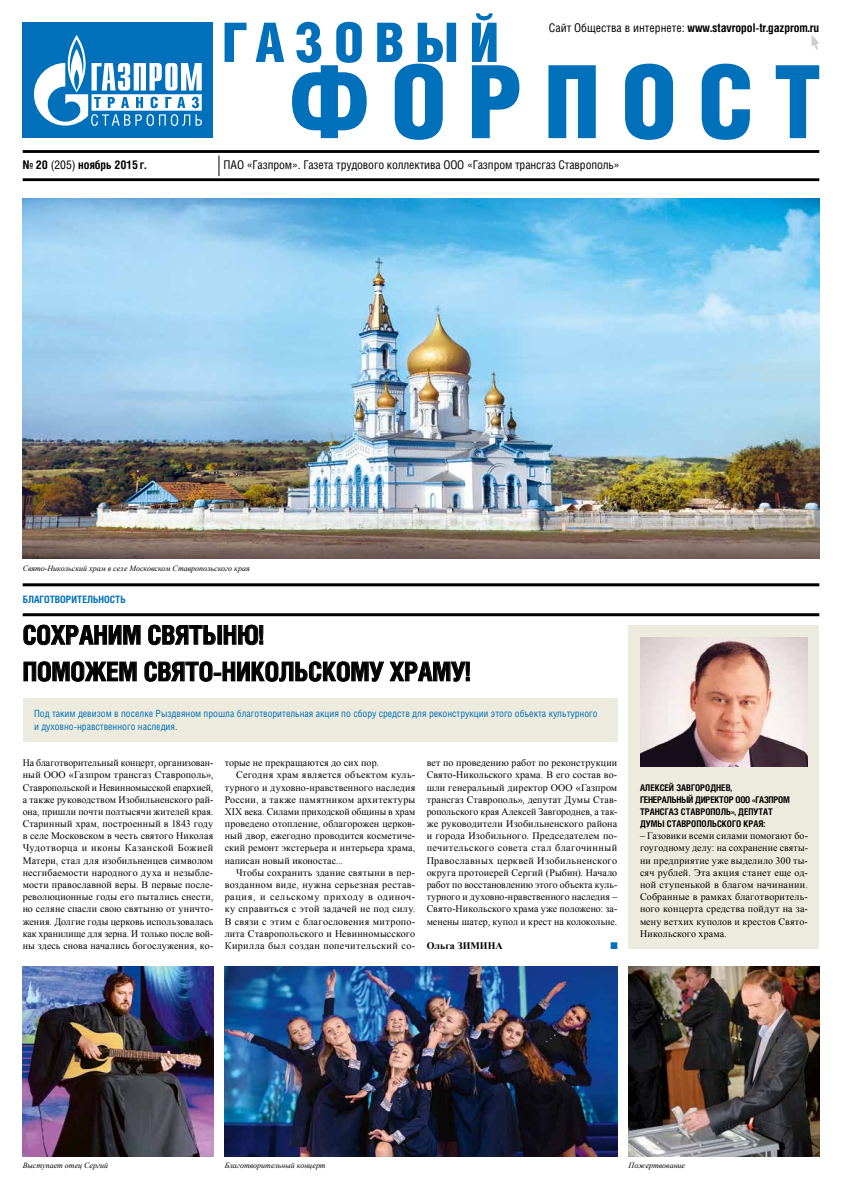
<style>
.page{position:relative;width:842px;height:1191px;background:#fff}
.page>*{position:absolute;margin:0;border:0;box-sizing:border-box;transform-origin:0 0}
.t1{font:700 26px/36.5px "Helios Cond";color:#000}
.t2{font:700 12px "Helios Cond";color:#000}
.t3{font:12px "Helios Cond";letter-spacing:-.01em;color:#000}
.t4{font:700 10.1px "Helios Cond";color:#0070ba}
.t5{font:10px/12.2px "Times New Roman";letter-spacing:.015em;color:#000;text-align:justify}
.t6{font:10px/12.2px "Helios Cond";color:#0070ba}
.t7{font:10px "Times New Roman";letter-spacing:.035em;color:#000}
.t8{font:10px "Times New Roman";letter-spacing:-.005em;color:#000}
.t9{font:10px "Times New Roman";letter-spacing:.055em;color:#000}
.t10{font:700 10px "Times New Roman";color:#000}
.t11{font:700 9.2px/12.2px "Helios Cond";color:#000}
.t12{font:italic 8px "Times New Roman";color:#000}
.s1{font-weight:400}
</style>
<div class="page">
<svg style="left:225px;top:23px;width:22px;height:39px"></svg>
<svg style="left:256px;top:23px;width:28px;height:39px"></svg>
<svg style="left:292px;top:22px;width:75px;height:116px"></svg>
<svg style="left:377px;top:23px;width:79px;height:117px"></svg>
<svg style="left:472px;top:13px;width:47px;height:125px"></svg>
<svg style="left:548px;top:65px;width:48px;height:73px"></svg>
<svg style="left:625px;top:64px;width:48px;height:76px"></svg>
<svg style="left:702px;top:64px;width:48px;height:76px"></svg>
<svg style="left:776px;top:65px;width:43px;height:73px"></svg>
<div style="left:23px;top:23px;width:190px;height:115px;background:#0070ba"></div>
<svg style="left:34px;top:35px;width:168px;height:91px"></svg>
<hr style="left:23px;top:150px;width:796px;height:3px;background:#000">
<hr style="left:23px;top:178px;width:796px;height:3px;background:#000">
<div style="left:611px;top:942px;width:6px;height:7px;background:#0070ba"></div>
<hr style="left:23px;top:583px;width:796px;height:3px;background:#000">
<hr style="left:23px;top:613px;width:796px;height:3px;background:#000">
<svg style="left:24px;top:625px;width:116px;height:20px"></svg>
<svg style="left:149px;top:625px;width:114px;height:20px"></svg>
<svg style="left:24px;top:661px;width:112px;height:20px"></svg>
<svg style="left:145px;top:661px;width:239px;height:20px"></svg>
<svg style="left:390px;top:661px;width:79px;height:20px"></svg>
<div style="left:23px;top:698px;width:594px;height:43px;background:#edebdd"></div>
<div style="left:629px;top:625px;width:190px;height:324px;background:#edebdd"></div>
<img style="left:640px;top:637px;width:168px;height:129px">
<img style="left:23px;top:199px;width:796px;height:360px">
<img style="left:225px;top:966px;width:392px;height:190px">
<img style="left:23px;top:966px;width:190px;height:190px">
<img style="left:629px;top:966px;width:190px;height:190px">
<svg style="left:219px;top:155px;width:1px;height:21px"></svg>
<svg style="left:812px;top:35px;width:7px;height:15px"></svg>
<p class="t2" style="left:549px;top:20px;width:272px"><span class="s1">Сайт Общества в интернете:</span> www.stavropol-tr.gazprom.ru</p>
<p class="t2" style="left:23px;top:157px;width:125px">№ 20 <span class="s1">(205)</span> ноябрь 2015 г.</p>
<p class="t3" style="left:224px;top:157px;width:398px">ПАО «Газпром». Газета трудового коллектива ООО «Газпром трансгаз Ставрополь»</p>
<p class="t12" style="left:23px;top:563px;width:229px">Свято-Никольский храм в селе Московском Ставропольского края</p>
<p class="t4" style="left:23px;top:593px;width:105px">БЛАГОТВОРИТЕЛЬНОСТЬ</p>
<h1 class="t1" style="left:23px;top:616px;width:449px">СОХРАНИМ СВЯТЫНЮ!<br>ПОМОЖЕМ СВЯТО-НИКОЛЬСКОМУ ХРАМУ!</h1>
<p class="t6" style="left:34px;top:707px;width:565px">Под таким девизом в поселке Рыздвяном прошла благотворительная акция по сбору средств для реконструкции этого объекта культурного и духовно-нравственного наследия.</p>
<p class="t5" style="left:23px;top:756px;width:192px">На благотворительный концерт, организован&shy;ный ООО «Газпром трансгаз Ставрополь», Ставропольской и Невинномысской епархией, а также руководством Изобильненского рай&shy;она, пришли почти полтысячи жителей края.<br>Старинный храм, построенный в 1843 году в селе Московском в честь святого Николая Чудотворца и иконы Казанской Божией Матери, стал для изобильненцев символом несгибаемости народного духа и незыбле&shy;мости православной веры. В первые после&shy;революционные годы его пытались снести, но селяне спасли свою святыню от уничто&shy;жения. Долгие годы церковь использовалась как хранилище для зерна. И только после вой&shy;ны здесь снова начались богослужения, ко-</p>
<p class="t5" style="left:225px;top:756px;width:156px">торые не прекращаются до сих пор.</p>
<p class="t7" style="left:236px;top:768px;width:181px">Сегодня храм является объектом куль-</p>
<p class="t5" style="left:225px;top:781px;width:192px">турного и духовно-нравственного наследия</p>
<p class="t5" style="left:225px;top:793px;width:192px">России, а также памятником архитектуры</p>
<p class="t8" style="left:225px;top:805px;width:192px">XIX века. Силами приходской общины в храм</p>
<p class="t5" style="left:225px;top:817px;width:192px">проведено отопление, облагорожен церков-</p>
<p class="t5" style="left:225px;top:829px;width:192px">ный двор, ежегодно проводится косметиче-</p>
<p class="t5" style="left:225px;top:842px;width:192px">ский ремонт экстерьера и интерьера храма,</p>
<p class="t5" style="left:225px;top:854px;width:120px">написан новый иконостас...</p>
<p class="t5" style="left:236px;top:866px;width:181px">Чтобы сохранить здание святыни в пер-</p>
<p class="t5" style="left:225px;top:878px;width:192px">возданном виде, нужна серьезная рестав-</p>
<p class="t9" style="left:225px;top:890px;width:192px">рация, и сельскому приходу в одиноч-</p>
<p class="t5" style="left:225px;top:902px;width:192px">ку справиться с этой задачей не под силу.</p>
<p class="t5" style="left:225px;top:915px;width:192px">В связи с этим с благословения митропо-</p>
<p class="t5" style="left:225px;top:927px;width:192px">лита Ставропольского и Невинномысского</p>
<p class="t7" style="left:225px;top:939px;width:192px">Кирилла был создан попечительский со-</p>
<p class="t5" style="left:427px;top:756px;width:192px">вет по проведению работ по реконструкции Свято-Никольского храма. В его состав во&shy;шли генеральный директор ООО «Газпром трансгаз Ставрополь», депутат Думы Став&shy;ропольского края Алексей Завгороднев, а так&shy;же руководители Изобильненского района и города Изобильного. Председателем по&shy;печительского совета стал благочинный Православных церквей Изобильненского округа протоиерей Сергий (Рыбин). Начало работ по восстановлению этого объекта куль&shy;турного и духовно-нравственного наследия – Свято-Никольского храма уже положено: за&shy;менены шатер, купол и крест на колокольне.</p>
<p class="t10" style="left:427px;top:938px;width:77px">Ольга ЗИМИНА</p>
<p class="t11" style="left:640px;top:781px;width:151px">АЛЕКСЕЙ ЗАВГОРОДНЕВ,<br>ГЕНЕРАЛЬНЫЙ ДИРЕКТОР ООО «ГАЗПРОМ<br>ТРАНСГАЗ СТАВРОПОЛЬ», ДЕПУТАТ<br>ДУМЫ СТАВРОПОЛЬСКОГО КРАЯ:</p>
<p class="t5" style="left:640px;top:829px;width:169px">– Газовики всеми силами помогают бо&shy;гоугодному делу: на сохранение святы&shy;ни предприятие уже выделило 300 ты&shy;сяч рублей. Эта акция станет еще од&shy;ной ступенькой в благом начинании.<br>Собранные в рамках благотворитель&shy;ного концерта средства пойдут на за&shy;мену ветхих куполов и крестов Свято-Никольского храма.</p>
<p class="t12" style="left:23px;top:1160px;width:87px">Выступает отец Сергий</p>
<p class="t12" style="left:225px;top:1160px;width:103px">Благотворительный концерт</p>
<p class="t12" style="left:629px;top:1160px;width:58px">Пожертвование</p>
</div>
